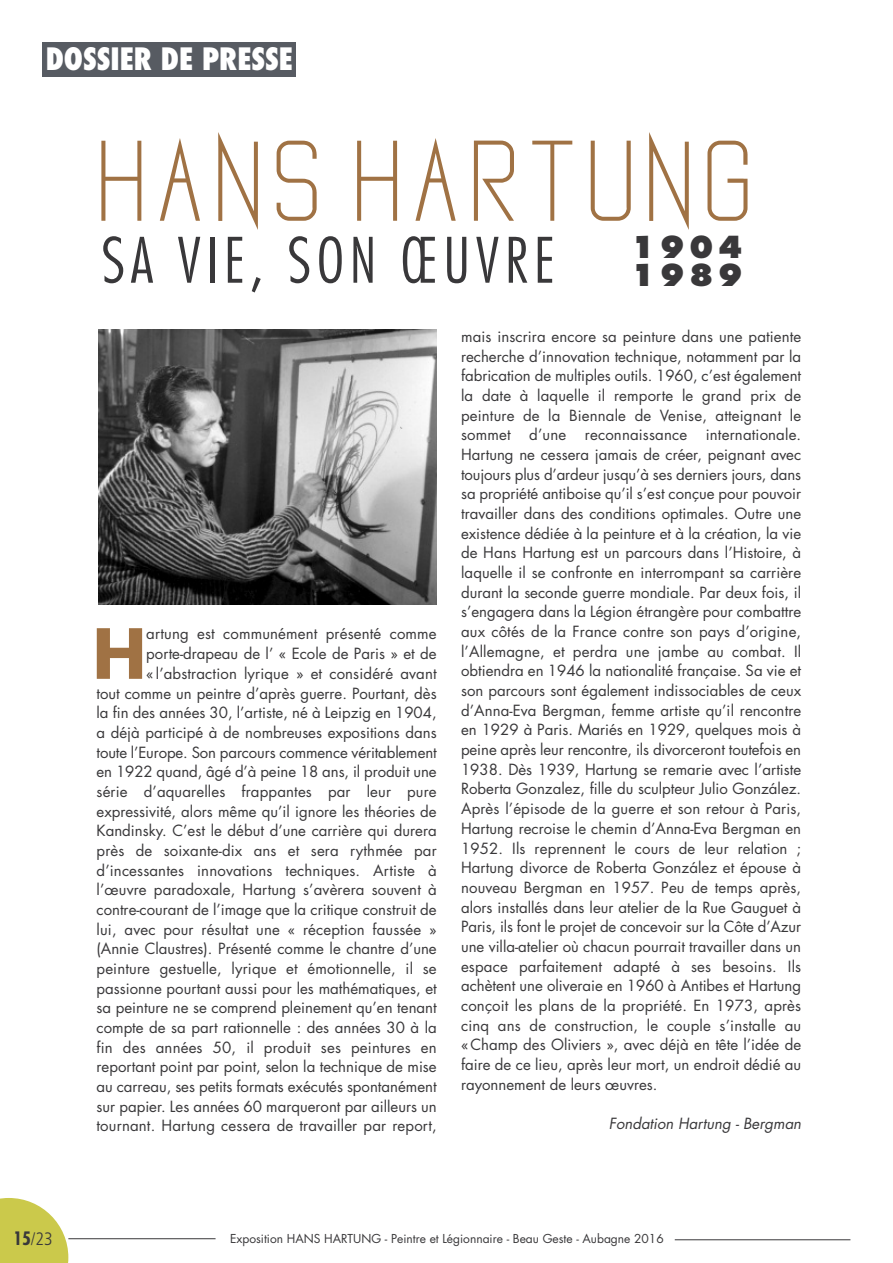
<style>
.page{position:relative;width:893px;height:1263px;background:#fff}
.page>*{position:absolute;margin:0;border:0;box-sizing:border-box;transform-origin:0 0}
.t1{font:700 115.05px "Vanadine";letter-spacing:.02em;color:#a07244}
.t2{font:700 67.2px "Futura";color:#a07244}
.t3{font:300 condensed 60.9px "Futura";letter-spacing:.095em;color:#39383a}
.t4{font:800 condensed 30px "Futura";color:#fff}
.t5{font:800 29.55px/27.9px "Futura";letter-spacing:.15em;color:#39383a}
.t6{font:300 condensed 18px "Frutiger";color:#39383a}
.t7{font:15px/19.6px "Futura";color:#39383a;text-align:right}
.t8{font:italic 15px "Futura";color:#39383a}
.t9{font:12px "Futura";color:#39383a}
.s1{font-family:"Futura";font-weight:700}
</style>
<div class="page">
<svg style="left:0;top:1198px;width:68px;height:65px"></svg>
<hr style="left:675px;top:1239px;width:175px;height:1px;background:#39383a">
<hr style="left:68px;top:1238px;width:148px;height:1px;background:#39383a">
<img style="left:98px;top:329px;width:339px;height:276px">
<div style="left:43px;top:43px;width:253px;height:34px;background:#575b62"></div>
<h3 class="t4" style="left:46px;top:42px;width:249px">DOSSIER DE PRESSE</h3>
<h1 class="t1" style="left:101px;top:114px;width:664px">HANS HARTUNG</h1>
<h3 class="t3" style="left:101px;top:234px;width:455px">SA VIE, SON ŒUVRE</h3>
<h3 class="t5" style="left:631px;top:235px;width:113px">1904<br>1989</h3>
<h2 class="t2" style="left:92px;top:623px;width:55px">H</h2>
<p class="t7" style="left:97px;top:625px;width:342px">artung est communément présenté comme porte-drapeau de l’ « Ecole de Paris » et de<br>« l’abstraction lyrique » et considéré avant<br>tout comme un peintre d’après guerre. Pourtant, dès la fin des années 30, l’artiste, né à Leipzig en 1904, a déjà participé à de nombreuses expositions dans toute l’Europe. Son parcours commence véritablement en 1922 quand, âgé d’à peine 18 ans, il produit une série d’aquarelles frappantes par leur pure expressivité, alors même qu’il ignore les théories de Kandinsky. C’est le début d’une carrière qui durera près de soixante-dix ans et sera rythmée par d’incessantes innovations techniques. Artiste à l’œuvre paradoxale, Hartung s’avèrera souvent à contre-courant de l’image que la critique construit de lui, avec pour résultat une « réception faussée » (Annie Claustres). Présenté comme le chantre d’une peinture gestuelle, lyrique et émotionnelle, il se passionne pourtant aussi pour les mathématiques, et sa peinture ne se comprend pleinement qu’en tenant compte de sa part rationnelle : des années 30 à la fin des années 50, il produit ses peintures en reportant point par point, selon la technique de mise au carreau, ses petits formats exécutés spontanément sur papier. Les années 60 marqueront par ailleurs un tournant. Hartung cessera de travailler par report,</p>
<p class="t7" style="left:461px;top:328px;width:342px;text-align:justify">mais inscrira encore sa peinture dans une patiente recherche d’innovation technique, notamment par la fabrication de multiples outils. 1960, c’est également la date à laquelle il remporte le grand prix de peinture de la Biennale de Venise, atteignant le sommet d’une reconnaissance internationale.<br>Hartung ne cessera jamais de créer, peignant avec toujours plus d’ardeur jusqu’à ses derniers jours, dans sa propriété antiboise qu’il s’est conçue pour pouvoir travailler dans des conditions optimales. Outre une existence dédiée à la peinture et à la création, la vie de Hans Hartung est un parcours dans l’Histoire, à laquelle il se confronte en interrompant sa carrière durant la seconde guerre mondiale. Par deux fois, il s’engagera dans la Légion étrangère pour combattre aux côtés de la France contre son pays d’origine, l’Allemagne, et perdra une jambe au combat. Il obtiendra en 1946 la nationalité française. Sa vie et son parcours sont également indissociables de ceux d’Anna-Eva Bergman, femme artiste qu’il rencontre en 1929 à Paris. Mariés en 1929, quelques mois à peine après leur rencontre, ils divorceront toutefois en 1938. Dès 1939, Hartung se remarie avec l’artiste Roberta Gonzalez, fille du sculpteur Julio González.<br>Après l’épisode de la guerre et son retour à Paris, Hartung recroise le chemin d’Anna-Eva Bergman en 1952. Ils reprennent le cours de leur relation ; Hartung divorce de Roberta González et épouse à nouveau Bergman en 1957. Peu de temps après, alors installés dans leur atelier de la Rue Gauguet à Paris, ils font le projet de concevoir sur la Côte d’Azur une villa-atelier où chacun pourrait travailler dans un espace parfaitement adapté à ses besoins. Ils achètent une oliveraie en 1960 à Antibes et Hartung conçoit les plans de la propriété. En 1973, après cinq ans de construction, le couple s’installe au «Champ des Oliviers », avec déjà en tête l’idée de faire de ce lieu, après leur mort, un endroit dédié au rayonnement de leurs œuvres.</p>
<p class="t8" style="left:609px;top:1116px;width:194px">Fondation Hartung - Bergman</p>
<p class="t6" style="left:13px;top:1231px;width:41px"><span class="s1">15</span>/23</p>
<p class="t9" style="left:230px;top:1233px;width:435px">Exposition HANS HARTUNG - Peintre et Légionnaire - Beau Geste - Aubagne 2016</p>
</div>
